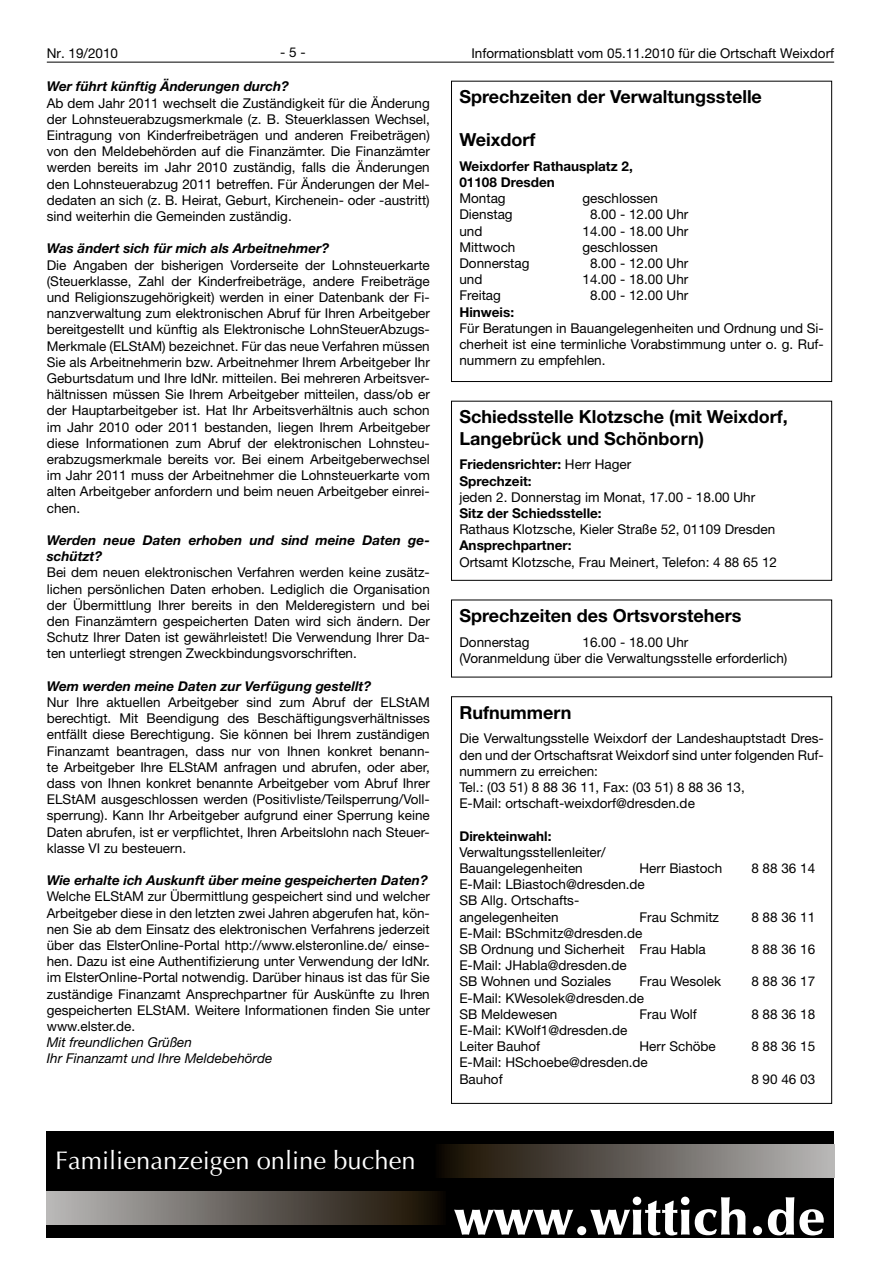
<style>
.page{position:relative;width:881px;height:1263px;background:#fff}
.page>*{position:absolute;margin:0;border:0;box-sizing:border-box;transform-origin:0 0}
.t1{font:900 51px "Optima LT";color:#fff}
.t2{font:25.5px "Optima LT";color:#fff}
.t3{font:700 18px/21.6px "Helvetica Neue LT";color:#000}
.t4{font:13.5px/16.2px "Helvetica Neue LT";color:#000}
.t5{font:italic 700 13.5px/16.2px "Helvetica Neue LT";color:#000}
.t6{font:700 13.5px/16.2px "Helvetica Neue LT";color:#000}
.t7{font:italic 13.5px/16.2px "Helvetica Neue LT";color:#000}
.s1{font-weight:400}
</style>
<div class="page">
<hr style="left:47px;top:62px;width:786px;height:1px;background:#000">
<div style="left:451px;top:81px;width:380px;height:301px;border:1px solid #000"></div>
<div style="left:451px;top:401px;width:380px;height:180px;border:1px solid #000"></div>
<div style="left:451px;top:696px;width:380px;height:408px;border:1px solid #000"></div>
<div style="left:47px;top:1131px;width:786px;height:106px;background:#000"></div>
<div style="left:47px;top:1191px;width:398px;height:33px;background:linear-gradient(to right,#b8b7b8,#130a00)"></div>
<div style="left:435px;top:1144px;width:398px;height:33px;background:linear-gradient(to right,#120900,#b7b6b6)"></div>
<p class="t4" style="left:47px;top:45px;width:73px">Nr. 19/2010</p>
<p class="t4" style="left:280px;top:44px;width:27px">- 5 -</p>
<p class="t4" style="left:471px;top:45px;width:364px">Informationsblatt vom 05.11.2010 für die Ortschaft Weixdorf</p>
<p class="t5" style="left:47px;top:78px;width:243px">Wer führt künftig Änderungen durch?</p>
<p class="t4" style="left:47px;top:94px;width:384px;text-align:justify">Ab dem Jahr 2011 wechselt die Zuständigkeit für die Änderung der Lohnsteuerabzugsmerkmale (z. B. Steuerklassen Wechsel, Eintragung von Kinderfreibeträgen und anderen Freibeträgen) von den Meldebehörden auf die Finanzämter. Die Finanzämter werden bereits im Jahr 2010 zuständig, falls die Änderungen den Lohnsteuerabzug 2011 betreffen. Für Änderungen der Mel&shy;dedaten an sich (z. B. Heirat, Geburt, Kirchenein- oder -austritt) sind weiterhin die Gemeinden zuständig.</p>
<p class="t5" style="left:47px;top:240px;width:284px">Was ändert sich für mich als Arbeitnehmer?</p>
<p class="t4" style="left:47px;top:256px;width:384px;text-align:justify">Die Angaben der bisherigen Vorderseite der Lohnsteuerkarte (Steuerklasse, Zahl der Kinderfreibeträge, andere Freibeträge und Religionszugehörigkeit) werden in einer Datenbank der Fi&shy;nanzverwaltung zum elektronischen Abruf für Ihren Arbeitgeber bereitgestellt und künftig als Elektronische LohnSteuerAbzugs-Merkmale (ELStAM) bezeichnet. Für das neue Verfahren müssen Sie als Arbeitnehmerin bzw. Arbeitnehmer Ihrem Arbeitgeber Ihr Geburtsdatum und Ihre IdNr. mitteilen. Bei mehreren Arbeitsver&shy;hältnissen müssen Sie Ihrem Arbeitgeber mitteilen, dass/ob er der Hauptarbeitgeber ist. Hat Ihr Arbeitsverhältnis auch schon im Jahr 2010 oder 2011 bestanden, liegen Ihrem Arbeitgeber diese Informationen zum Abruf der elektronischen Lohnsteu&shy;erabzugsmerkmale bereits vor. Bei einem Arbeitgeberwechsel im Jahr 2011 muss der Arbeitnehmer die Lohnsteuerkarte vom alten Arbeitgeber anfordern und beim neuen Arbeitgeber einrei&shy;chen.</p>
<p class="t5" style="left:47px;top:532px;width:384px">Werden neue Daten erhoben und sind meine Daten ge&shy;schützt?</p>
<p class="t4" style="left:47px;top:564px;width:384px;text-align:justify">Bei dem neuen elektronischen Verfahren werden keine zusätz&shy;lichen persönlichen Daten erhoben. Lediglich die Organisation der Übermittlung Ihrer bereits in den Melderegistern und bei den Finanzämtern gespeicherten Daten wird sich ändern. Der Schutz Ihrer Daten ist gewährleistet! Die Verwendung Ihrer Da&shy;ten unterliegt strengen Zweckbindungsvorschriften.</p>
<p class="t5" style="left:47px;top:678px;width:326px">Wem werden meine Daten zur Verfügung gestellt?</p>
<p class="t4" style="left:47px;top:694px;width:384px;text-align:justify">Nur Ihre aktuellen Arbeitgeber sind zum Abruf der ELStAM berechtigt. Mit Beendigung des Beschäftigungsverhältnisses entfällt diese Berechtigung. Sie können bei Ihrem zuständigen Finanzamt beantragen, dass nur von Ihnen konkret benann&shy;te Arbeitgeber Ihre ELStAM anfragen und abrufen, oder aber, dass von Ihnen konkret benannte Arbeitgeber vom Abruf Ihrer ELStAM ausgeschlossen werden (Positivliste/Teilsperrung/Voll&shy;sperrung). Kann Ihr Arbeitgeber aufgrund einer Sperrung keine Daten abrufen, ist er verpflichtet, Ihren Arbeitslohn nach Steuer&shy;klasse VI zu besteuern.</p>
<p class="t5" style="left:47px;top:872px;width:382px">Wie erhalte ich Auskunft über meine gespeicherten Daten?</p>
<p class="t4" style="left:47px;top:888px;width:384px;text-align:justify">Welche ELStAM zur Übermittlung gespeichert sind und welcher Arbeitgeber diese in den letzten zwei Jahren abgerufen hat, kön&shy;nen Sie ab dem Einsatz des elektronischen Verfahrens jederzeit über das ElsterOnline-Portal http://www.elsteronline.de/ einse&shy;hen. Dazu ist eine Authentifizierung unter Verwendung der IdNr. im ElsterOnline-Portal notwendig. Darüber hinaus ist das für Sie zuständige Finanzamt Ansprechpartner für Auskünfte zu Ihren gespeicherten ELStAM. Weitere Informationen finden Sie unter www.elster.de.</p>
<p class="t7" style="left:47px;top:1034px;width:227px">Mit freundlichen Grüßen<br>Ihr Finanzamt und Ihre Meldebehörde</p>
<h3 class="t3" style="left:459px;top:86px;width:304px">Sprechzeiten der Verwaltungsstelle</h3>
<h3 class="t3" style="left:459px;top:128px;width:77px">Weixdorf</h3>
<p class="t6" style="left:459px;top:157px;width:175px">Weixdorfer Rathausplatz 2,<br>01108 Dresden</p>
<p class="t4" style="left:459px;top:190px;width:48px">Montag</p>
<p class="t4" style="left:582px;top:190px;width:77px">geschlossen</p>
<p class="t4" style="left:459px;top:206px;width:55px">Dienstag</p>
<p class="t4" style="left:589px;top:206px;width:100px">8.00 - 12.00 Uhr</p>
<p class="t4" style="left:459px;top:222px;width:25px">und</p>
<p class="t4" style="left:582px;top:222px;width:107px">14.00 - 18.00 Uhr</p>
<p class="t4" style="left:459px;top:239px;width:57px">Mittwoch</p>
<p class="t4" style="left:582px;top:239px;width:77px">geschlossen</p>
<p class="t4" style="left:459px;top:255px;width:72px">Donnerstag</p>
<p class="t4" style="left:589px;top:255px;width:100px">8.00 - 12.00 Uhr</p>
<p class="t4" style="left:459px;top:271px;width:25px">und</p>
<p class="t4" style="left:582px;top:271px;width:107px">14.00 - 18.00 Uhr</p>
<p class="t4" style="left:459px;top:287px;width:43px">Freitag</p>
<p class="t4" style="left:589px;top:287px;width:100px">8.00 - 12.00 Uhr</p>
<p class="t6" style="left:459px;top:303px;width:56px">Hinweis:</p>
<p class="t4" style="left:459px;top:320px;width:366px;text-align:justify">Für Beratungen in Bauangelegenheiten und Ordnung und Si&shy;cherheit ist eine terminliche Vorabstimmung unter o. g. Ruf&shy;nummern zu empfehlen.</p>
<h3 class="t3" style="left:459px;top:405px;width:330px">Schiedsstelle Klotzsche (mit Weixdorf,<br>Langebrück und Schönborn)</h3>
<p class="t6" style="left:459px;top:456px;width:173px">Friedensrichter: <span class="s1">Herr Hager<br></span>Sprechzeit:</p>
<p class="t4" style="left:459px;top:489px;width:297px">jeden 2. Donnerstag im Monat, 17.00 - 18.00 Uhr</p>
<p class="t6" style="left:459px;top:505px;width:144px">Sitz der Schiedsstelle:</p>
<p class="t4" style="left:459px;top:521px;width:317px">Rathaus Klotzsche, Kieler Straße 52, 01109 Dresden</p>
<p class="t6" style="left:459px;top:537px;width:114px">Ansprechpartner:</p>
<p class="t4" style="left:459px;top:554px;width:319px">Ortsamt Klotzsche, Frau Meinert, Telefon: 4 88 65 12</p>
<h3 class="t3" style="left:459px;top:604px;width:283px">Sprechzeiten des Ortsvorstehers</h3>
<p class="t4" style="left:459px;top:633px;width:72px">Donnerstag</p>
<p class="t4" style="left:459px;top:633px;width:329px;text-indent:123px">16.00 - 18.00 Uhr<br>(Voranmeldung über die Verwaltungsstelle erforderlich)</p>
<h3 class="t3" style="left:459px;top:701px;width:113px">Rufnummern</h3>
<p class="t4" style="left:459px;top:730px;width:366px">Die Verwaltungsstelle Weixdorf der Landeshauptstadt Dres&shy;den und der Ortschaftsrat Weixdorf sind unter folgenden Ruf&shy;nummern zu erreichen:<br>Tel.: (03 51) 8 88 36 11, Fax: (03 51) 8 88 36 13,<br>E-Mail: ortschaft-weixdorf@dresden.de</p>
<p class="t6" style="left:459px;top:827px;width:93px">Direkteinwahl:</p>
<p class="t4" style="left:459px;top:844px;width:148px">Verwaltungsstellenleiter/<br>Bauangelegenheiten</p>
<p class="t4" style="left:639px;top:860px;width:84px">Herr Biastoch</p>
<p class="t4" style="left:751px;top:860px;width:65px">8 88 36 14</p>
<p class="t4" style="left:459px;top:876px;width:187px">E-Mail: LBiastoch@dresden.de<br>SB Allg. Ortschafts&shy;angelegenheiten</p>
<p class="t4" style="left:639px;top:908px;width:81px">Frau Schmitz</p>
<p class="t4" style="left:751px;top:908px;width:65px">8 88 36 11</p>
<p class="t4" style="left:459px;top:925px;width:247px">E-Mail: BSchmitz@dresden.de<br>SB Ordnung und Sicherheit Frau Habla</p>
<p class="t4" style="left:751px;top:941px;width:65px">8 88 36 16</p>
<p class="t4" style="left:459px;top:957px;width:169px">E-Mail: JHabla@dresden.de<br>SB Wohnen und Soziales</p>
<p class="t4" style="left:639px;top:973px;width:83px">Frau Wesolek</p>
<p class="t4" style="left:751px;top:973px;width:65px">8 88 36 17</p>
<p class="t4" style="left:459px;top:989px;width:186px">E-Mail: KWesolek@dresden.de<br>SB Meldewesen</p>
<p class="t4" style="left:639px;top:1006px;width:59px">Frau Wolf</p>
<p class="t4" style="left:751px;top:1006px;width:65px">8 88 36 18</p>
<p class="t4" style="left:459px;top:1022px;width:169px">E-Mail: KWolf1@dresden.de<br>Leiter Bauhof</p>
<p class="t4" style="left:639px;top:1038px;width:78px">Herr Schöbe</p>
<p class="t4" style="left:751px;top:1038px;width:65px">8 88 36 15</p>
<p class="t4" style="left:459px;top:1054px;width:190px">E-Mail: HSchoebe@dresden.de<br>Bauhof</p>
<p class="t4" style="left:751px;top:1070px;width:65px">8 90 46 03</p>
<h2 class="t2" style="left:55px;top:1145px;width:361px">Familienanzeigen online buchen</h2>
<h1 class="t1" style="left:454px;top:1187px;width:373px">www.wittich.de</h1>
</div>
